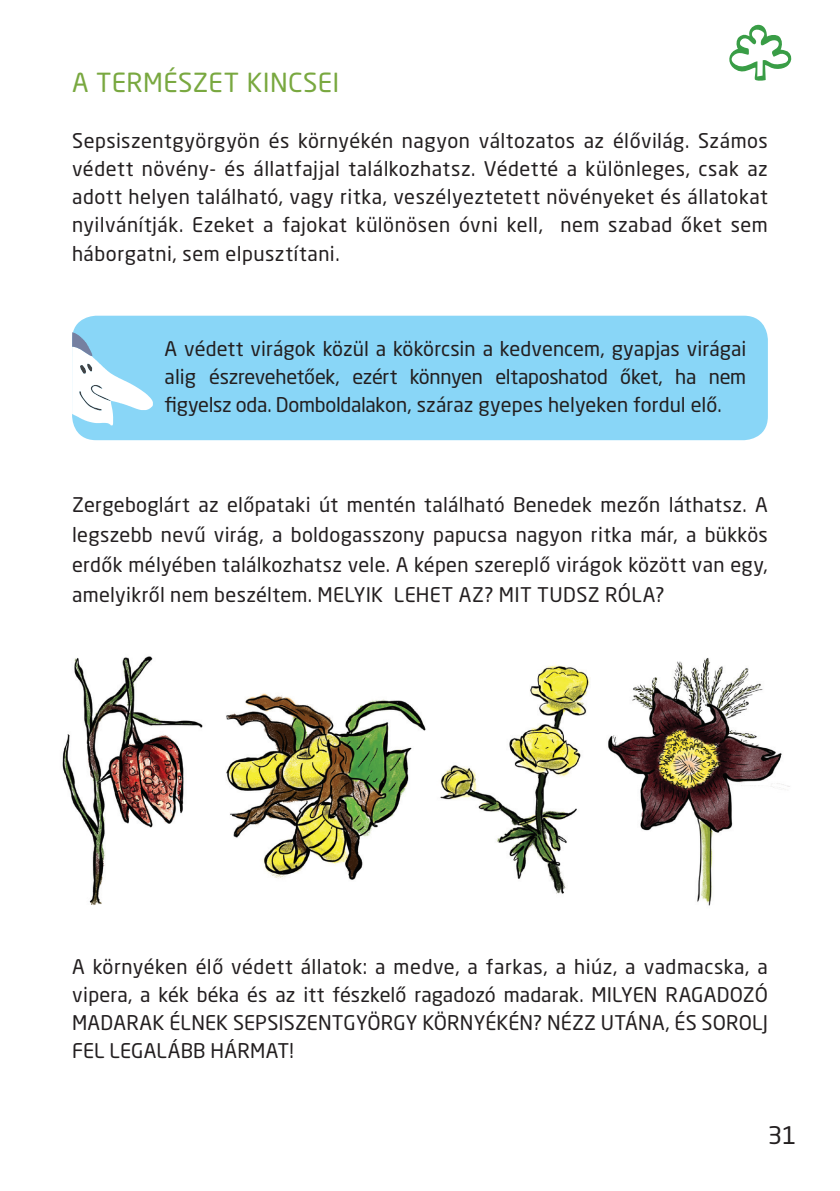
<style>
.page{position:relative;width:840px;height:1191px;background:#fff}
.page>*{position:absolute;margin:0;border:0;box-sizing:border-box;transform-origin:0 0}
.t1{font:26px "Neo Sans Pro";letter-spacing:.015em;color:#79a840}
.t2{font:24px "Neo Sans Pro";color:#231f20}
.t3{font:20px/28px "Neo Sans Pro";letter-spacing:.015em;color:#231f20;text-align:justify}
</style>
<div class="page">
<svg style="left:729px;top:25px;width:61px;height:56px"></svg>
<div style="left:72px;top:316px;width:695px;height:124px;background:#89d6f7;border-radius:24px"></div>
<svg style="left:72px;top:332px;width:81px;height:93px"></svg>
<img style="left:62px;top:656px;width:728px;height:250px">
<h1 class="t1" style="left:72px;top:66px;width:268px">A TERMÉSZET KINCSEI</h1>
<p class="t3" style="left:72px;top:126px;width:697px">Sepsiszentgyörgyön és környékén nagyon változatos az élővilág. Számos védett növény- és állatfajjal találkozhatsz. Védetté a különleges, csak az adott helyen található, vagy ritka, veszélyeztetett növényeket és állatokat nyilvánítják. Ezeket a fajokat különösen óvni kell, nem szabad őket sem háborgatni, sem elpusztítani.</p>
<p class="t3" style="left:164px;top:334px;width:583px">A védett virágok közül a kökörcsin a kedvencem, gyapjas virágai alig észrevehetőek, ezért könnyen eltaposhatod őket, ha nem figyelsz oda. Domboldalakon, száraz gyepes helyeken fordul elő.</p>
<p class="t3" style="left:72px;top:489px;width:697px;line-height:30px">Zergeboglárt az előpataki út mentén található Benedek mezőn láthatsz. A legszebb nevű virág, a boldogasszony papucsa nagyon ritka már, a bükkös erdők mélyében találkozhatsz vele. A képen szereplő virágok között van egy, amelyikről nem beszéltem. MELYIK LEHET AZ? MIT TUDSZ RÓLA?</p>
<p class="t3" style="left:72px;top:952px;width:697px">A környéken élő védett állatok: a medve, a farkas, a hiúz, a vadmacska, a vipera, a kék béka és az itt fészkelő ragadozó madarak. MILYEN RAGADOZÓ MADARAK ÉLNEK SEPSISZENTGYÖRGY KÖRNYÉKÉN? NÉZZ UTÁNA, ÉS SOROLJ FEL LEGALÁBB HÁRMAT!</p>
<p class="t2" style="left:767px;top:1120px;width:30px">31</p>
</div>
